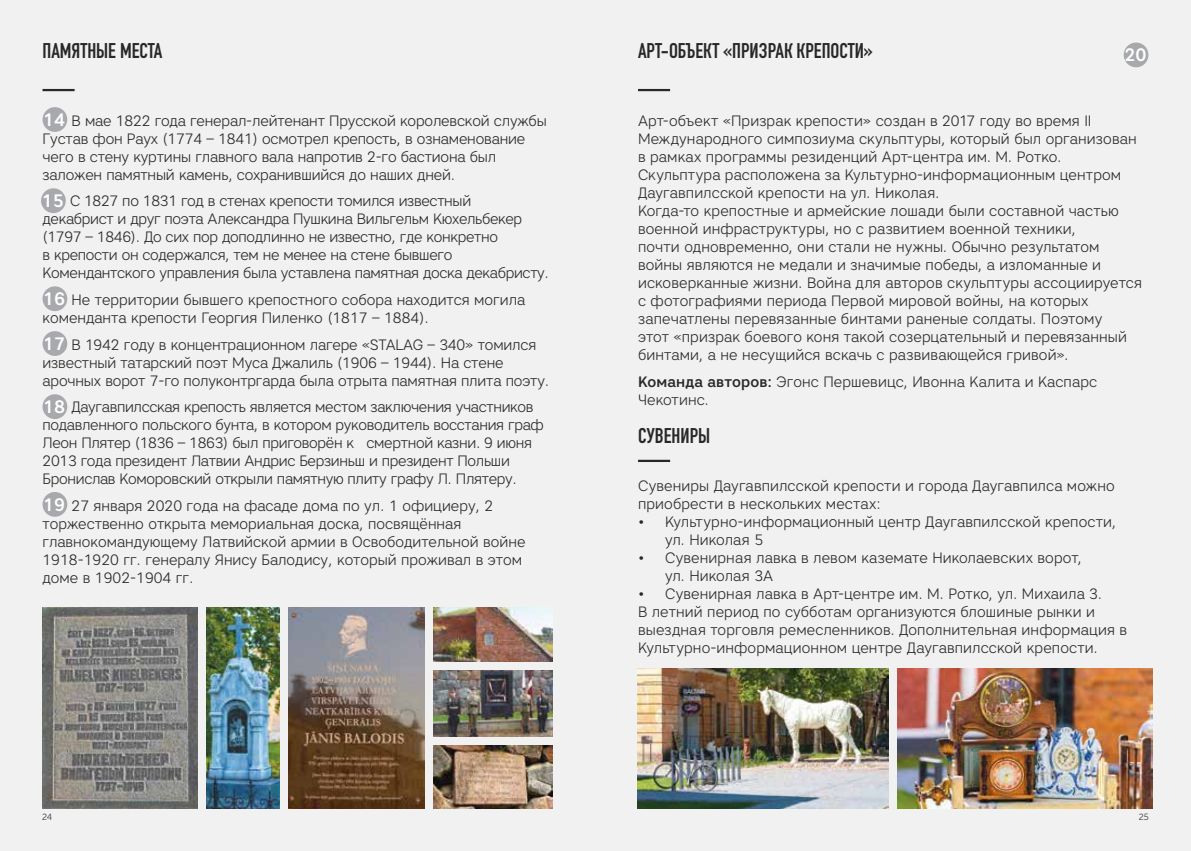
<style>
.page{position:relative;width:1191px;height:851px;background:#fff}
.page>*{position:absolute;margin:0;border:0;box-sizing:border-box;transform-origin:0 0}
.t1{font:700 21px "DIN Condensed";color:#292829}
.t2{font:500 18px "Artico";color:#fff}
.t3{font:300 15px/18px "Artico";color:#292829}
.t4{font:300 15px/18px "Artico";letter-spacing:-.02em;color:#292829}
.t5{font:9px "Museo Sans Cyrl 300";color:#383839}
.s1{font-weight:500}
</style>
<div class="page">
<div style="left:0;top:0;width:1191px;height:850px;background:#f1f1f2"></div>
<hr style="left:43px;top:89px;width:32px;height:2px;background:#292829">
<hr style="left:638px;top:89px;width:32px;height:2px;background:#292829">
<img style="left:433px;top:745px;width:120px;height:63px">
<img style="left:288px;top:607px;width:136px;height:201px">
<img style="left:43px;top:607px;width:155px;height:201px">
<img style="left:206px;top:607px;width:74px;height:201px">
<img style="left:433px;top:670px;width:120px;height:66px">
<img style="left:433px;top:607px;width:120px;height:54px">
<div style="left:43px;top:107px;width:24px;height:25px;background:#a7a9ac;border-radius:50%"></div>
<div style="left:41px;top:188px;width:25px;height:25px;background:#a7a9ac;border-radius:50%"></div>
<div style="left:43px;top:286px;width:24px;height:25px;background:#a7a9ac;border-radius:50%"></div>
<div style="left:43px;top:331px;width:24px;height:25px;background:#a7a9ac;border-radius:50%"></div>
<div style="left:43px;top:394px;width:24px;height:25px;background:#a7a9ac;border-radius:50%"></div>
<div style="left:43px;top:492px;width:24px;height:24px;background:#a7a9ac;border-radius:50%"></div>
<img style="left:638px;top:668px;width:251px;height:140px">
<div style="left:1123px;top:43px;width:25px;height:24px;background:#a7a9ac;border-radius:50%"></div>
<img style="left:897px;top:668px;width:255px;height:140px">
<hr style="left:638px;top:459px;width:32px;height:3px;background:#292829">
<h1 class="t1" style="left:43px;top:36px;width:121px">ПАМЯТНЫЕ МЕСТА</h1>
<p class="t2" style="left:43px;top:108px;width:24px">14</p>
<p class="t3" style="left:43px;top:111px;width:506px;text-indent:29px">В мае 1822 года генерал-лейтенант Прусской королевской службы Густав фон Раух (1774 – 1841) осмотрел крепость, в ознаменование чего в стену куртины главного вала напротив 2-го бастиона был заложен памятный камень, сохранившийся до наших дней.</p>
<p class="t4" style="left:43px;top:192px;width:508px;text-indent:27px">С 1827 по 1831 год в стенах крепости томился известный<br>декабрист и друг поэта Александра Пушкина Вильгельм Кюхельбекер (1797 – 1846). До сих пор доподлинно не известно, где конкретно<br>в крепости он содержался, тем не менее на стене бывшего Комендантского управления была уставлена памятная доска декабристу.</p>
<p class="t3" style="left:43px;top:290px;width:484px;text-indent:29px">Не территории бывшего крепостного собора находится могила коменданта крепости Георгия Пиленко (1817 – 1884).</p>
<p class="t3" style="left:43px;top:335px;width:508px;text-indent:29px">В 1942 году в концентрационном лагере «STALAG – 340» томился известный татарский поэт Муса Джалиль (1906 – 1944). На стене арочных ворот 7-го полуконтргарда была отрыта памятная плита поэту.</p>
<p class="t4" style="left:43px;top:397px;width:503px;text-indent:29px">Даугавпилсская крепость является местом заключения участников подавленного польского бунта, в котором руководитель восстания граф Леон Плятер (1836 – 1863) был приговорён к смертной казни. 9 июня 2013 года президент Латвии Андрис Берзиньш и президент Польши Бронислав Коморовский открыли памятную плиту графу Л. Плятеру.</p>
<p class="t3" style="left:43px;top:496px;width:484px;text-indent:29px">27 января 2020 года на фасаде дома по ул. 1 официеру, 2 торжественно открыта мемориальная доска, посвящённая главнокомандующему Латвийской армии в Освободительной войне 1918-1920 гг. генералу Янису Балодису, который проживал в этом доме в 1902-1904 гг.</p>
<p class="t2" style="left:42px;top:189px;width:24px">15</p>
<p class="t2" style="left:43px;top:287px;width:24px">16</p>
<p class="t2" style="left:43px;top:331px;width:24px">17</p>
<p class="t2" style="left:43px;top:394px;width:24px">18</p>
<p class="t2" style="left:43px;top:492px;width:24px">19</p>
<h1 class="t1" style="left:638px;top:36px;width:236px">АРТ-ОБЪЕКТ «ПРИЗРАК КРЕПОСТИ»</h1>
<p class="t2" style="left:1124px;top:43px;width:24px">20</p>
<p class="t3" style="left:638px;top:111px;width:505px">Арт-объект «Призрак крепости» создан в 2017 году во время II Международного симпозиума скульптуры, который был организован в рамках программы резиденций Арт-центра им. М. Ротко.<br>Скульптура расположена за Культурно-информационным центром Даугавпилсской крепости на ул. Николая.<br>Когда-то крепостные и армейские лошади были составной частью военной инфраструктуры, но с развитием военной техники,<br>почти одновременно, они стали не нужны. Обычно результатом войны являются не медали и значимые победы, а изломанные и исковерканные жизни. Война для авторов скульптуры ассоциируется с фотографиями периода Первой мировой войны, на которых запечатлены перевязанные бинтами раненые солдаты. Поэтому<br>этот «призрак боевого коня такой созерцательный и перевязанный бинтами, а не несущийся вскачь с развивающейся гривой».</p>
<p class="t3" style="left:638px;top:372px;width:461px"><span class="s1">Команда авторов:</span> Эгонс Першевицс, Ивонна Калита и Каспарс<br>Чекотинс.</p>
<h1 class="t1" style="left:638px;top:421px;width:74px">СУВЕНИРЫ</h1>
<p class="t3" style="left:638px;top:476px;width:478px">Сувениры Даугавпилсской крепости и города Даугавпилса можно приобрести в нескольких местах:</p>
<p class="t3" style="left:665px;top:512px;width:453px;text-indent:-27px">• Культурно-информационный центр Даугавпилсской крепости, ул. Николая 5</p>
<p class="t3" style="left:665px;top:548px;width:418px;text-indent:-27px">• Сувенирная лавка в левом каземате Николаевских ворот, ул. Николая 3А</p>
<p class="t3" style="left:638px;top:584px;width:490px">• Сувенирная лавка в Арт-центре им. М. Ротко, ул. Михаила 3.<br>В летний период по субботам организуются блошиные рынки и выездная торговля ремесленников. Дополнительная информация в Культурно-информационном центре Даугавпилсской крепости.</p>
<p class="t5" style="left:42px;top:811px;width:12px">24</p>
<p class="t5" style="left:1138px;top:811px;width:12px">25</p>
</div>
